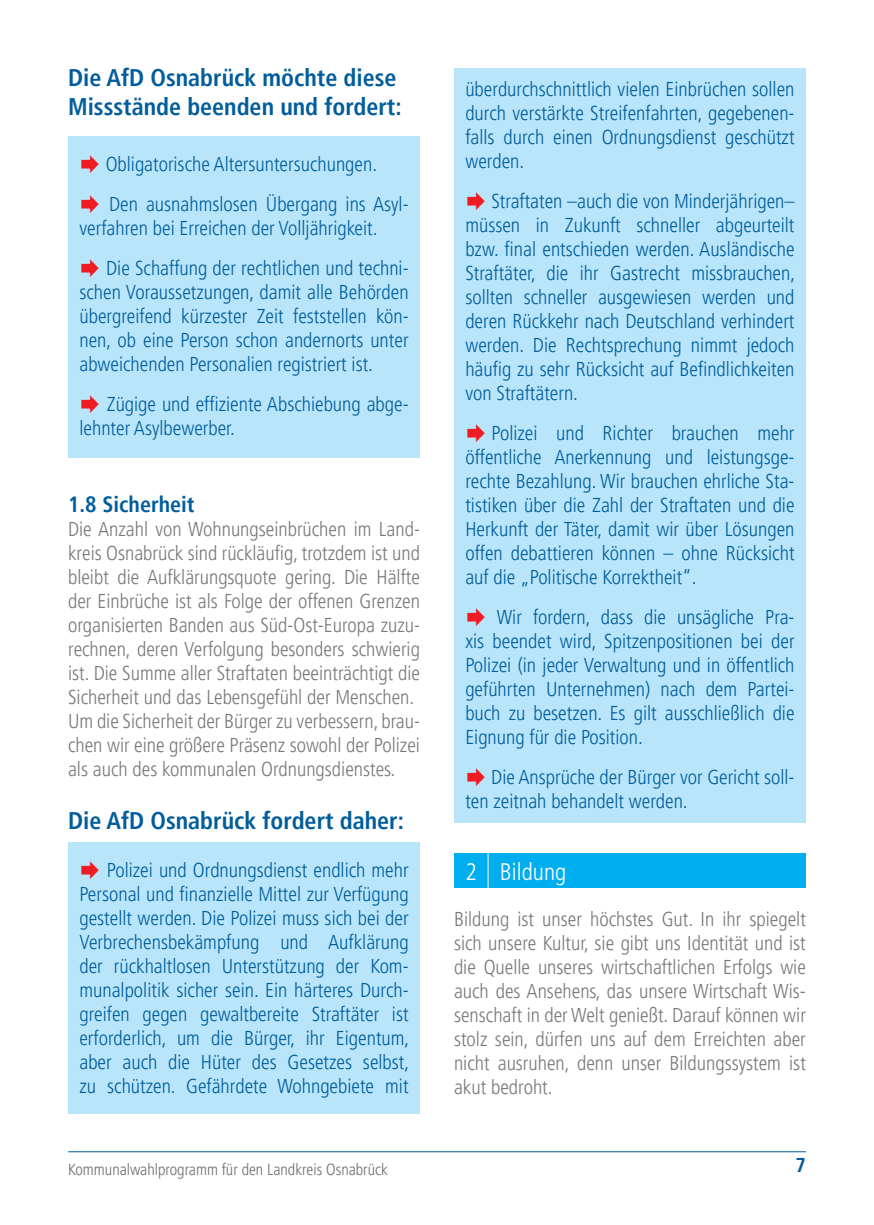
<style>
.page{position:relative;width:874px;height:1225px;background:#fff}
.page>*{position:absolute;margin:0;border:0;box-sizing:border-box;transform-origin:0 0}
.t1{font:700 condensed 24px/28.8px "Frutiger LT Pro";color:#005d9c}
.t2{font:300 condensed 24px "Frutiger LT Std";color:#fff}
.t3{font:700 condensed 22px "Frutiger LT Pro";color:#005d9c}
.t4{font:300 condensed 20px/24px "Frutiger LT Pro";color:#005d9c;text-align:justify}
.t5{font:300 condensed 20px/24px "Frutiger LT Pro";color:#76787b}
.t6{font:700 condensed 20px "Frutiger LT Pro";color:#005d9c}
.t7{font:300 condensed 16px "Frutiger LT Pro";color:#6c6d70}
</style>
<div class="page">
<div style="left:454px;top:68px;width:351px;height:754px;background:#b9e5fa"></div>
<div style="left:68px;top:841px;width:352px;height:272px;background:#b9e5fa"></div>
<hr style="left:68px;top:1151px;width:737px;height:1px;background:#005d9c">
<div style="left:68px;top:136px;width:352px;height:321px;background:#b9e5fa"></div>
<div style="left:454px;top:853px;width:351px;height:34px;background:#00aeef"></div>
<hr style="left:487px;top:850px;width:1px;height:40px;background:#fff">
<p class="t1" style="left:68px;top:63px;width:335px">Die AfD Osnabrück möchte diese<br>Missstände beenden und fordert:</p>
<p class="t4" style="left:106px;top:144px;width:304px;line-height:40px">Obligatorische Altersuntersuchungen.<br>Den ausnahmslosen Übergang ins Asyl-</p>
<p class="t4" style="left:106px;top:208px;width:304px;line-height:40px;text-indent:-27px">verfahren bei Erreichen der Volljährigkeit.<br>Die Schaffung der rechtlichen und techni-</p>
<p class="t4" style="left:79px;top:280px;width:330px">schen Voraussetzungen, damit alle Behörden übergreifend kürzester Zeit feststellen kön&shy;nen, ob eine Person schon andernorts unter abweichenden Personalien registriert ist.</p>
<p class="t4" style="left:79px;top:392px;width:330px;text-indent:27px">Zügige und effiziente Abschiebung abge&shy;lehnter Asylbewerber.</p>
<p class="t3" style="left:68px;top:491px;width:128px">1.8 Sicherheit</p>
<p class="t5" style="left:68px;top:517px;width:353px">Die Anzahl von Wohnungseinbrüchen im Land&shy;kreis Osnabrück sind rückläufig, trotzdem ist und bleibt die Aufklärungsquote gering. Die Hälfte der Einbrüche ist als Folge der offenen Grenzen organisierten Banden aus Süd-Ost-Europa zuzu&shy;rechnen, deren Verfolgung besonders schwierig ist. Die Summe aller Straftaten beeinträchtigt die Sicherheit und das Lebensgefühl der Menschen.<br>Um die Sicherheit der Bürger zu verbessern, brau&shy;chen wir eine größere Präsenz sowohl der Polizei als auch des kommunalen Ordnungsdienstes.</p>
<p class="t1" style="left:68px;top:806px;width:337px">Die AfD Osnabrück fordert daher:</p>
<p class="t4" style="left:79px;top:858px;width:331px;text-indent:27px">Polizei und Ordnungsdienst endlich mehr Personal und finanzielle Mittel zur Verfügung gestellt werden. Die Polizei muss sich bei der Verbrechensbekämpfung und Aufklärung der rückhaltlosen Unterstützung der Kom&shy;munalpolitik sicher sein. Ein härteres Durch&shy;greifen gegen gewaltbereite Straftäter ist erforderlich, um die Bürger, ihr Eigentum, aber auch die Hüter des Gesetzes selbst, zu schützen. Gefährdete Wohngebiete mit</p>
<p class="t4" style="left:465px;top:77px;width:330px">überdurchschnittlich vielen Einbrüchen sollen durch verstä rkte Streifenfahrten, gegebenen&shy;falls durch einen Ordnungsdienst geschützt werden.</p>
<p class="t4" style="left:465px;top:189px;width:331px;text-indent:26px">Straftaten –auch die von Minderjährigen– müssen in Zukunft schneller abgeurteilt bzw. final entschieden werden. Ausländische Straftäter, die ihr Gastrecht missbrauchen, sollten schneller ausgewiesen werden und deren Rückkehr nach Deutschland verhindert werden. Die Rechtsprechung nimmt jedoch häufig zu sehr Rücksicht auf Befindlichkeiten von Straftätern.</p>
<p class="t4" style="left:465px;top:421px;width:330px;text-indent:26px">Polizei und Richter brauchen mehr öffentliche Anerkennung und leistungsge&shy;rechte Bezahlung. Wir brauchen ehrliche Sta&shy;tistiken über die Zahl der Straftaten und die Herkunft der Täter, damit wir über Lösungen offen debattieren können – ohne Rücksicht auf die „Politische Korrektheit“.</p>
<p class="t4" style="left:465px;top:605px;width:330px;text-indent:31px">Wir fordern, dass die unsägliche Pra&shy;xis beendet wird, Spitzenpositionen bei der Polizei (in jeder Verwaltung und in öffentlich geführten Unternehmen) nach dem Partei&shy;buch zu besetzen. Es gilt ausschließlich die Eignung für die Position.</p>
<p class="t4" style="left:465px;top:765px;width:330px;text-indent:26px">Die Ansprüche der Bürger vor Gericht soll&shy;ten zeitnah behandelt werden.</p>
<p class="t2" style="left:465px;top:857px;width:102px">2 Bildung</p>
<p class="t5" style="left:454px;top:907px;width:353px;text-align:justify">Bildung ist unser höchstes Gut. In ihr spiegelt sich unsere Kultur, sie gibt uns Identität und ist die Quelle unseres wirtschaftlichen Erfolgs wie auch des Ansehens, das unsere Wirtschaft Wis&shy;senschaft in der Welt genießt. Darauf können wir stolz sein, dürfen uns auf dem Erreichten aber nicht ausruhen, denn unser Bildungssystem ist akut bedroht.</p>
<p class="t7" style="left:68px;top:1160px;width:321px">Kommunalwahlprogramm für den Landkreis Osnabrück</p>
<p class="t6" style="left:795px;top:1153px;width:12px">7</p>
</div>
